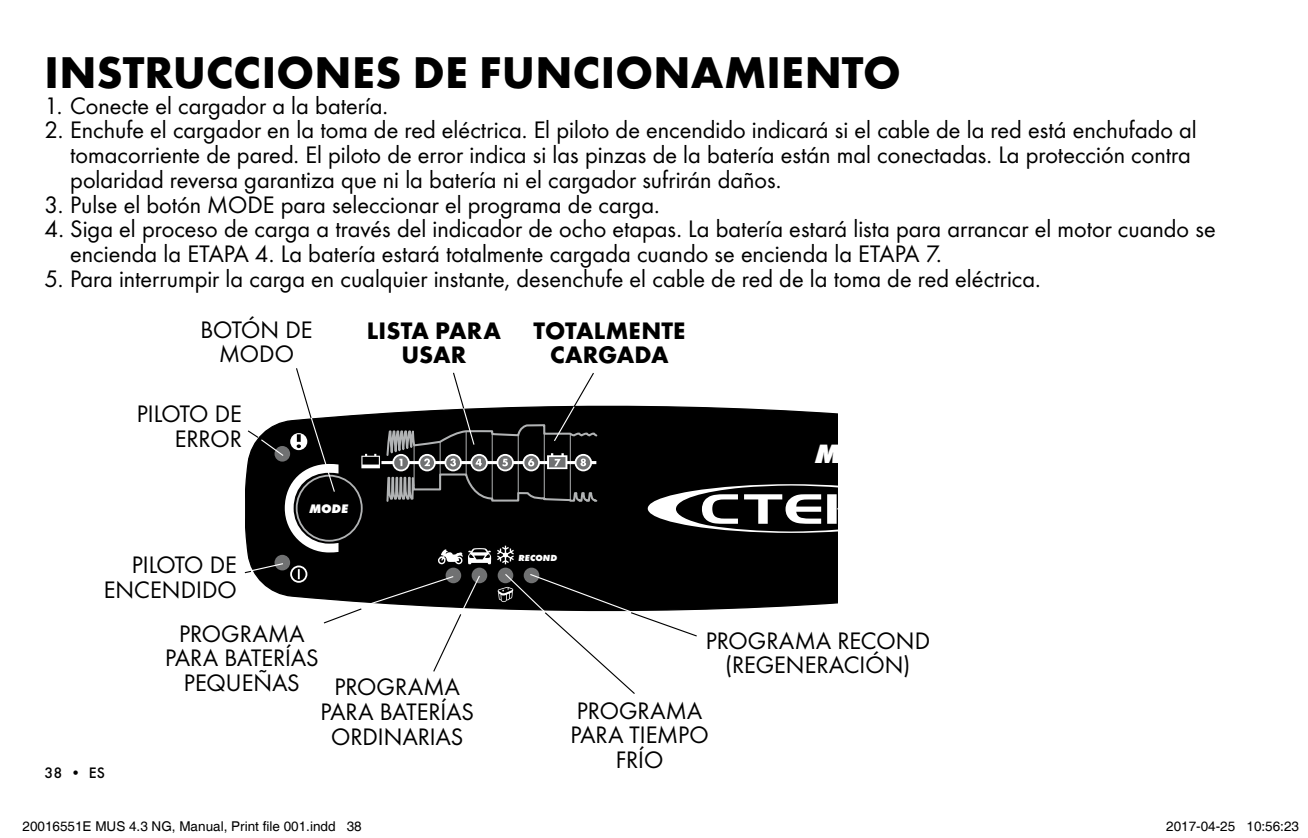
<style>
.page{position:relative;width:1308px;height:838px;background:#fff}
.page>*{position:absolute;margin:0;border:0;box-sizing:border-box;transform-origin:0 0}
.t1{font:700 46.12px "Futura";letter-spacing:.005em;color:#000}
.t2{font:24.75px/24.8px "Futura Boo";color:#000;text-align:center}
.t3{font:700 24.75px/24.8px "Futura";letter-spacing:.005em;color:#000;text-align:center}
.t4{font:500 15.75px "Futura";color:#000}
.t5{font:13.5px "Helvetica";color:#000}
.t6{font:italic 700 expanded 12.83px "Futura";color:#fff}
.t7{font:italic 700 expanded 9.22px "Futura";color:#fff}
</style>
<div class="page">
<div style="left:247px;top:405px;width:590px;height:205px;background:#000"></div>
<div style="left:274px;top:555px;width:16px;height:15px;background:#707172;border-radius:50%"></div>
<svg style="left:445px;top:567px;width:16px;height:16px"></svg>
<div style="left:471px;top:567px;width:16px;height:16px;background:#707172;border-radius:50%"></div>
<svg style="left:497px;top:567px;width:16px;height:16px"></svg>
<svg style="left:523px;top:567px;width:16px;height:16px"></svg>
<svg style="left:290px;top:565px;width:17px;height:18px"></svg>
<svg style="left:497px;top:546px;width:17px;height:18px"></svg>
<svg style="left:438px;top:548px;width:53px;height:16px"></svg>
<svg style="left:647px;top:484px;width:190px;height:49px"></svg>
<svg style="left:322px;top:574px;width:159px;height:98px"></svg>
<svg style="left:244px;top:562px;width:40px;height:12px"></svg>
<svg style="left:361px;top:372px;width:237px;height:139px"></svg>
<svg style="left:246px;top:368px;width:92px;height:184px"></svg>
<svg style="left:498px;top:573px;width:200px;height:121px"></svg>
<h1 class="t1" style="left:45px;top:43px;width:857px">INSTRUCCIONES DE FUNCIONAMIENTO</h1>
<p class="t2" style="left:45px;top:93px;width:345px">1. Conecte el cargador a la batería.</p>
<p class="t2" style="left:70px;top:117px;width:1128px;text-align:left;text-indent:-26px">2. Enchufe el cargador en la toma de red eléctrica. El piloto de encendido indicará si el cable de la red está enchufado al tomacorriente de pared. El piloto de error indica si las pinzas de la batería están mal conectadas. La protección contra polaridad reversa garantiza que ni la batería ni el cargador sufrirán daños.</p>
<p class="t2" style="left:45px;top:192px;width:616px">3. Pulse el botón MODE para seleccionar el programa de carga.</p>
<p class="t2" style="left:70px;top:216px;width:1147px;text-align:left;text-indent:-26px">4. Siga el proceso de carga a través del indicador de ocho etapas. La batería estará lista para arrancar el motor cuando se encienda la ETAPA 4. La batería estará totalmente cargada cuando se encienda la ETAPA 7.</p>
<p class="t2" style="left:45px;top:266px;width:997px">5. Para interrumpir la carga en cualquier instante, desenchufe el cable de red de la toma de red eléctrica.</p>
<p class="t2" style="left:201px;top:317px;width:113px">BOTÓN DE<br>MODO</p>
<p class="t2" style="left:137px;top:401px;width:106px;text-align:right">PILOTO DE<br>ERROR</p>
<p class="t3" style="left:367px;top:317px;width:136px">LISTA PARA<br>USAR</p>
<p class="t3" style="left:533px;top:317px;width:153px">TOTALMENTE<br>CARGADA</p>
<p class="t2" style="left:104px;top:552px;width:135px;text-align:right">PILOTO DE<br>ENCENDIDO</p>
<p class="t6" style="left:309px;top:501px;width:41px">MODE</p>
<p class="t4" style="left:45px;top:764px;width:62px">38 • ES</p>
<p class="t2" style="left:165px;top:621px;width:155px">PROGRAMA<br>PARA BATERÍAS<br>PEQUEÑAS</p>
<p class="t2" style="left:320px;top:675px;width:155px">PROGRAMA<br>PARA BATERÍAS<br>ORDINARIAS</p>
<p class="t7" style="left:518px;top:552px;width:40px">RECOND</p>
<p class="t2" style="left:705px;top:628px;width:226px">PROGRAMA RECOND (REGENERACIÓN)</p>
<p class="t2" style="left:570px;top:698px;width:140px">PROGRAMA<br>PARA TIEMPO<br>FRÍO</p>
<p class="t5" style="left:22px;top:818px;width:341px">20016551E MUS 4.3 NG, Manual, Print file 001.indd 38</p>
<p class="t5" style="left:1166px;top:818px;width:134px">2017-04-25 10:56:23</p>
</div>
